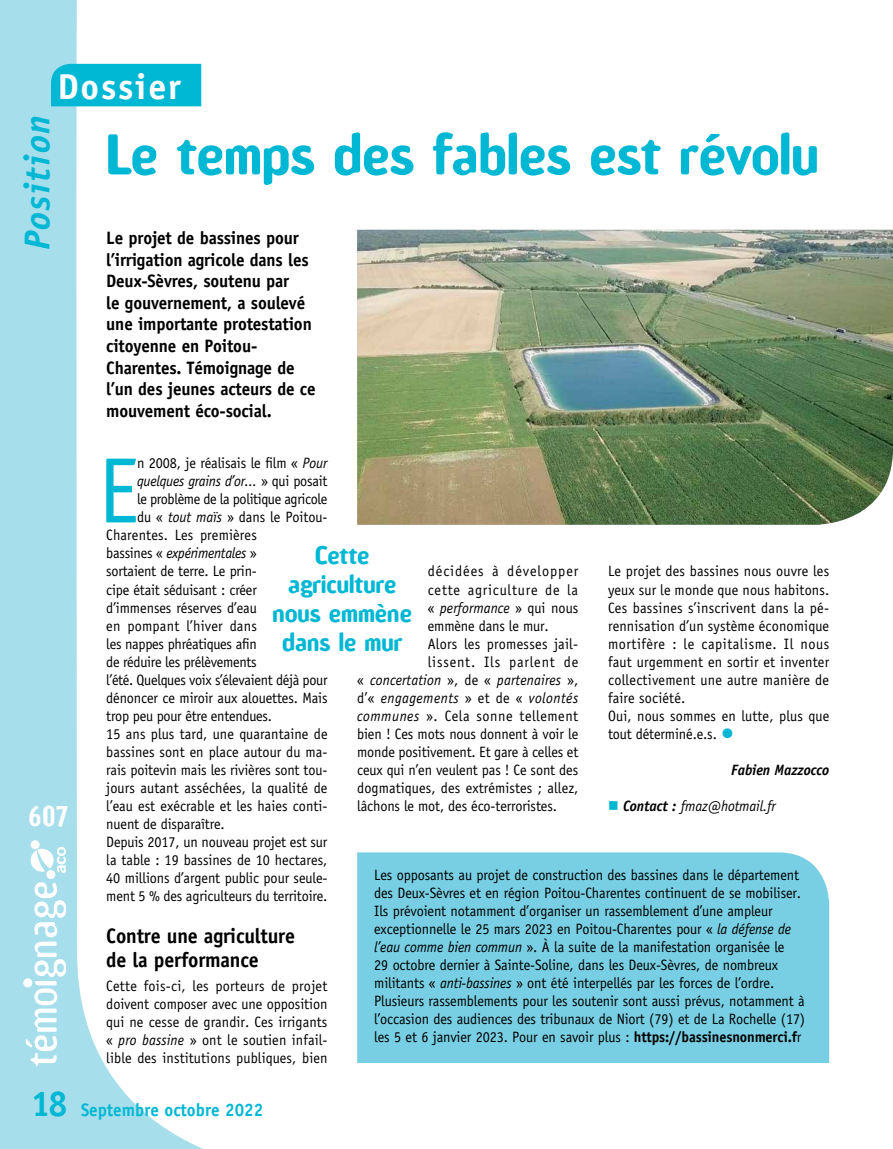
<style>
.page{position:relative;width:893px;height:1149px;background:#fff}
.page>*{position:absolute;margin:0;border:0;box-sizing:border-box;transform-origin:0 0}
.t1{font:93px "Officina Sans";color:#00b7d4;scale:.95 1}
.t2{font:700 54px "Amoebia";color:#00b7d4;scale:.95 1}
.t3{font:italic 700 36px "Officina Sans";color:#00b7d4}
.t4{font:700 36px "Officina Sans";letter-spacing:.05em;color:#fff}
.t5{font:700 27px "Amoebia";color:#fff;scale:.85 1}
.t6{font:700 24px/28.8px "Amoebia";color:#00b7d4;text-align:center;scale:.95 1}
.t7{font:700 21px/24px "Officina Sans";letter-spacing:-.01em;color:#000;scale:.95 1}
.t8{font:700 18px/21.6px "Officina Sans";letter-spacing:-.01em;color:#000;scale:.95 1}
.t9{font:700 18px "Officina Sans";color:#00b7d4;scale:.95 1}
.t10{font:15px/18px "Officina Sans";letter-spacing:-.01em;color:#000;text-align:justify;scale:.95 1}
.t11{font:15px/18px "Officina Sans";letter-spacing:.01em;color:#000;scale:.95 1}
.t12{font:italic 15px "Officina Sans";letter-spacing:.005em;color:#000;scale:.95 1}
.t13{font:italic 15px "Officina Sans";letter-spacing:-.02em;color:#000;scale:.95 1}
.t14{font:15px "Officina Sans";letter-spacing:.015em;color:#000;scale:.95 1}
.t15{font:15px "Officina Sans";letter-spacing:.055em;color:#000;scale:.95 1}
.t16{font:italic 15px "Officina Sans";letter-spacing:.03em;color:#000;scale:.95 1}
.t17{font:15px "Officina Sans";letter-spacing:.035em;color:#000;scale:.95 1}
.t18{font:15px "Officina Sans";letter-spacing:.065em;color:#000;scale:.95 1}
.t19{font:italic 700 15px "Officina Sans";letter-spacing:-.01em;color:#000;scale:.95 1}
.s1{font-style:italic}
.s2{font-style:normal}
.s3{font-size:27px;color:#00b7d4}
.s4{color:#00b7d4}
.s5{font-weight:700}
.s6{font-size:36px}
</style>
<div class="page">
<svg style="left:0;top:0;width:202px;height:1148px"></svg>
<svg style="left:26px;top:882px;width:40px;height:183px"></svg>
<div style="left:46px;top:869px;width:9px;height:9px;border:2px solid #fff;border-radius:50%"></div>
<div style="left:31px;top:840px;width:9px;height:8px;border:2px solid #fff;border-radius:50%"></div>
<div style="left:47px;top:870px;width:7px;height:7px;background:#fff;border-radius:50%"></div>
<div style="left:32px;top:841px;width:7px;height:7px;background:#fff;border-radius:50%"></div>
<svg style="left:31px;top:846px;width:35px;height:26px"></svg>
<div style="left:24px;top:978px;width:8px;height:8px;background:#fff;border-radius:50%"></div>
<div style="left:23px;top:978px;width:9px;height:9px;border:1px solid #fff;border-radius:50%"></div>
<div style="left:51px;top:64px;width:150px;height:42px;background:#00b7d4"></div>
<div style="left:357px;top:852px;width:472px;height:210px;background:#78cfe3"></div>
<img style="left:357px;top:230px;width:536px;height:294px">
<h3 class="t3" style="left:16px;top:250px;width:137px;rotate:-90deg">Position</h3>
<h3 class="t4" style="left:57px;top:64px;width:125px">Dossier</h3>
<h2 class="t2" style="left:106px;top:126px;width:752px">Le temps des fables est révolu</h2>
<p class="t8" style="left:106px;top:227px;width:222px">Le projet de bassines pour l’irrigation agricole dans les<br>Deux-Sèvres, soutenu par<br>le gouvernement, a soulevé une importante protestation citoyenne en Poitou-<br>Charentes. Témoignage de l’un des jeunes acteurs de ce mouvement éco-social.</p>
<h3 class="t5" style="left:29px;top:801px;width:47px">607</h3>
<h1 class="t1" style="left:98px;top:436px;width:45px">E</h1>
<p class="t10" style="left:137px;top:454px;width:202px">n 2008, je réalisais le film « <span class="s1">Pour</span></p>
<p class="t13" style="left:137px;top:472px;width:202px">quelques grains d’or... <span class="s2">» qui posait</span></p>
<p class="t10" style="left:137px;top:490px;width:202px">le problème de la politique agricole</p>
<p class="t10" style="left:137px;top:508px;width:202px">du « <span class="s1">tout maïs</span> » dans le Poitou-</p>
<p class="t11" style="left:106px;top:526px;width:160px">Charentes. Les premières</p>
<p class="t13" style="left:106px;top:544px;width:160px"><span class="s2">bassines «</span> expérimentales <span class="s2">»</span></p>
<p class="t10" style="left:106px;top:562px;width:160px">sortaient de terre. Le prin-</p>
<p class="t10" style="left:106px;top:580px;width:160px">cipe était séduisant : créer</p>
<p class="t10" style="left:106px;top:598px;width:160px">d’immenses réserves d’eau</p>
<p class="t14" style="left:106px;top:616px;width:160px">en pompant l’hiver dans</p>
<p class="t10" style="left:106px;top:634px;width:160px">les nappes phréatiques afin</p>
<p class="t10" style="left:106px;top:652px;width:160px">de réduire les prélèvements</p>
<p class="t10" style="left:106px;top:670px;width:234px">l’été. Quelques voix s’élevaient déjà pour</p>
<p class="t10" style="left:106px;top:688px;width:234px">dénoncer ce miroir aux alouettes. Mais</p>
<p class="t10" style="left:106px;top:706px;width:176px">trop peu pour être entendues.</p>
<p class="t10" style="left:106px;top:724px;width:234px">15 ans plus tard, une quarantaine de</p>
<p class="t10" style="left:106px;top:742px;width:234px">bassines sont en place autour du ma-</p>
<p class="t10" style="left:106px;top:760px;width:234px">rais poitevin mais les rivières sont tou-</p>
<p class="t10" style="left:106px;top:778px;width:234px">jours autant asséchées, la qualité de</p>
<p class="t10" style="left:106px;top:796px;width:234px">l’eau est exécrable et les haies conti-</p>
<p class="t10" style="left:106px;top:814px;width:126px">nuent de disparaître.</p>
<p class="t10" style="left:106px;top:832px;width:234px">Depuis 2017, un nouveau projet est sur</p>
<p class="t10" style="left:106px;top:850px;width:234px">la table : 19 bassines de 10 hectares,</p>
<p class="t10" style="left:106px;top:868px;width:234px">40 millions d’argent public pour seule-</p>
<p class="t10" style="left:106px;top:886px;width:234px">ment 5 % des agriculteurs du territoire.</p>
<h3 class="t7" style="left:106px;top:923px;width:200px">Contre une agriculture de la performance</h3>
<p class="t10" style="left:106px;top:976px;width:234px">Cette fois-ci, les porteurs de projet doivent composer avec une opposition qui ne cesse de grandir. Ces irrigants « <span class="s1">pro bassine</span> » ont le soutien infail&shy;lible des institutions publiques, bien</p>
<h3 class="t6" style="left:273px;top:541px;width:148px">Cette agriculture nous emmène dans le mur</h3>
<p class="t18" style="left:428px;top:562px;width:160px">décidées à développer</p>
<p class="t15" style="left:428px;top:580px;width:160px">cette agriculture de la</p>
<p class="t12" style="left:428px;top:598px;width:160px"><span class="s2">«</span> performance <span class="s2">» qui nous</span></p>
<p class="t10" style="left:428px;top:616px;width:129px">emmène dans le mur.</p>
<p class="t14" style="left:428px;top:634px;width:160px">Alors les promesses jail-</p>
<p class="t15" style="left:428px;top:652px;width:160px">lissent. Ils parlent de</p>
<p class="t12" style="left:357px;top:670px;width:234px"><span class="s2">«</span> concertation <span class="s2">», de «</span> partenaires <span class="s2">»,</span></p>
<p class="t16" style="left:357px;top:688px;width:234px"><span class="s2">d’«</span> engagements <span class="s2">» et de «</span> volontés</p>
<p class="t17" style="left:357px;top:706px;width:234px"><span class="s1">communes</span> ». Cela sonne tellement</p>
<p class="t10" style="left:357px;top:724px;width:234px">bien ! Ces mots nous donnent à voir le</p>
<p class="t10" style="left:357px;top:742px;width:234px">monde positivement. Et gare à celles et</p>
<p class="t10" style="left:357px;top:760px;width:234px">ceux qui n’en veulent pas ! Ce sont des</p>
<p class="t10" style="left:357px;top:778px;width:234px">dogmatiques, des extrémistes ; allez,</p>
<p class="t10" style="left:357px;top:796px;width:212px">lâchons le mot, des éco-terroristes.</p>
<p class="t11" style="left:608px;top:562px;width:234px">Le projet des bassines nous ouvre les yeux sur le monde que nous habitons.<br>Ces bassines s’inscrivent dans la pé&shy;rennisation d’un système économique mortifère : le capitalisme. Il nous faut urgemment en sortir et inventer collectivement une autre manière de faire société.<br>Oui, nous sommes en lutte, plus que tout déterminé.e.s. <span class="s3">•</span></p>
<p class="t19" style="left:731px;top:760px;width:105px">Fabien Mazzocco</p>
<p class="t12" style="left:608px;top:796px;width:178px"><span class="s4">■</span> <span class="s5">Contact :</span> fmaz@hotmail.fr</p>
<p class="t10" style="left:374px;top:865px;width:455px;text-align:left">Les opposants au projet de construction des bassines dans le département des Deux-Sèvres et en région Poitou-Charentes continuent de se mobiliser.<br>Ils prévoient notamment d’organiser un rassemblement d’une ampleur exceptionnelle le 25 mars 2023 en Poitou-Charentes pour « <span class="s1">la défense de l’eau comme bien commun</span> ». À la suite de la manifestation organisée le<br>29 octobre dernier à Sainte-Soline, dans les Deux-Sèvres, de nombreux militants « <span class="s1">anti-bassines</span> » ont été interpellés par les forces de l’ordre.<br>Plusieurs rassemblements pour les soutenir sont aussi prévus, notamment à l’occasion des audiences des tribunaux de Niort (79) et de La Rochelle (17) les 5 et 6 janvier 2023. Pour en savoir plus : <span class="s5">https://bassinesnonmerci.f</span>r</p>
<p class="t9" style="left:31px;top:1098px;width:246px"><span class="s6">18</span> Septembre octobre 2022</p>
</div>
